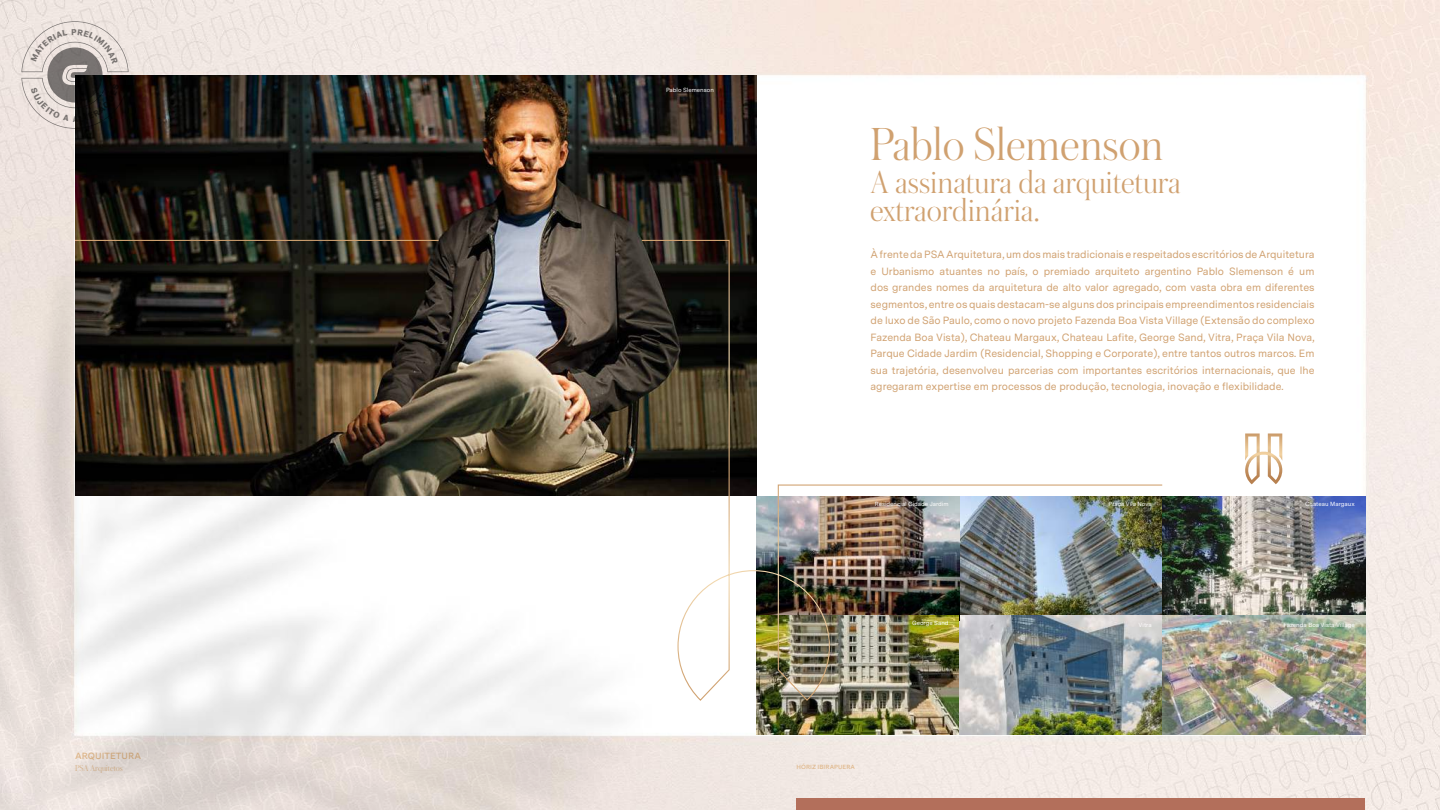
<style>
.page{position:relative;width:1440px;height:810px;background:#fff}
.page>*{position:absolute;margin:0;border:0;box-sizing:border-box;transform-origin:0 0}
.t1{font:300 48.75px "Austin";color:#d0a170}
.t2{font:300 33.75px/28.5px "Austin";color:#d0a170}
.t3{font:10.5px/16.5px "Messina Sans";color:#d0a170;text-align:justify}
.t4{font:300 9px "Austin";color:#dfb688}
.t5{font:600 9px "Messina Sans";letter-spacing:.01em;color:#dfb688}
.t6{font:6px "Messina Sans";color:#fff}
.t7{font:600 6px "Messina Sans";letter-spacing:.01em;color:#dfb688}
</style>
<div class="page">
<img style="left:0;top:0;width:1440px;height:810px">
<img style="left:959px;top:496px;width:406px;height:239px">
<img style="left:75px;top:75px;width:681px;height:164px">
<img style="left:757px;top:702px;width:202px;height:33px">
<img style="left:652px;top:239px;width:511px;height:463px">
<div style="left:797px;top:799px;width:568px;height:11px;background:#b36f5b"></div>
<svg style="left:1245px;top:434px;width:37px;height:50px"></svg>
<img style="left:0;top:142px;width:652px;height:668px">
<svg style="left:21px;top:21px;width:108px;height:108px"></svg>
<p class="t5" style="left:75px;top:749px;width:68px">ARQUITETURA</p>
<p class="t4" style="left:75px;top:762px;width:49px">PSA Arquitetos</p>
<p class="t6" style="left:666px;top:85px;width:49px">Pablo Slemenson</p>
<h1 class="t1" style="left:870px;top:112px;width:295px">Pablo Slemenson</h1>
<h2 class="t2" style="left:870px;top:166px;width:312px">A assinatura da arquitetura extraordinária.</h2>
<p class="t3" style="left:871px;top:246px;width:446px">À frente da PSA Arquitetura, um dos mais tradicionais e respeitados escritórios de Arquitetura e Urbanismo atuantes no país, o premiado arquiteto argentino Pablo Slemenson é um dos grandes nomes da arquitetura de alto valor agregado, com vasta obra em diferentes segmentos, entre os quais destacam-se alguns dos principais empreendimentos residenciais de luxo de São Paulo, como o novo projeto Fazenda Boa Vista Village (Extensão do complexo Fazenda Boa Vista), Chateau Margaux, Chateau Lafite, George Sand, Vitra, Praça Vila Nova, Parque Cidade Jardim (Residencial, Shopping e Corporate), entre tantos outros marcos. Em sua trajetória, desenvolveu parcerias com importantes escritórios internacionais, que lhe agregaram expertise em processos de produção, tecnologia, inovação e flexibilidade.</p>
<p class="t6" style="left:875px;top:499px;width:75px">Residencial Cidade Jardim</p>
<p class="t6" style="left:912px;top:618px;width:38px">George Sand</p>
<p class="t6" style="left:1109px;top:499px;width:45px">Praça Vila Nova</p>
<p class="t6" style="left:1139px;top:621px;width:15px">Vitra</p>
<p class="t6" style="left:1305px;top:499px;width:51px">Chateau Margaux</p>
<p class="t6" style="left:1283px;top:621px;width:73px">Fazenda Boa Vista Village</p>
<p class="t7" style="left:797px;top:763px;width:60px">HÓRIZ IBIRAPUERA</p>
</div>
